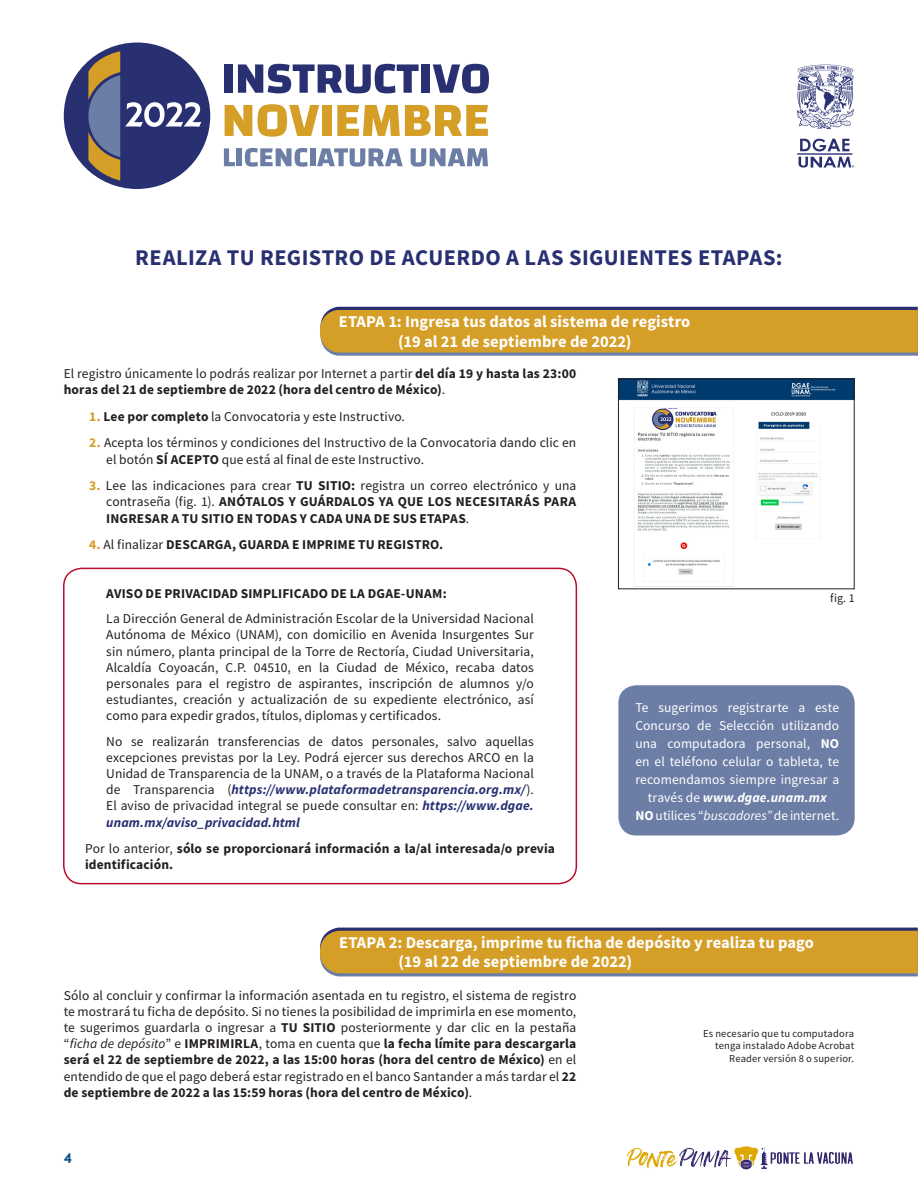
<style>
.page{position:relative;width:918px;height:1188px;background:#fff}
.page>*{position:absolute;margin:0;border:0;box-sizing:border-box;transform-origin:0 0}
.titulos_de_seccion{font:700 22.5px "Source Sans Pro";letter-spacing:.02em;color:#283072}
.titulos_de_seccion-2{font:700 16.5px "Source Sans Pro";letter-spacing:.005em;color:#fff}
.t1{font:700 15px "Gandhi Sans";color:#054d87}
.Texto_negro{font:13.5px/16.2px "Source Sans Pro";letter-spacing:.005em;color:#231f20}
.Texto_negro-2{font:700 13.5px/16.2px "Source Sans Pro";letter-spacing:.01em;color:#231f20}
.t2{font:13.5px "Source Sans Pro";letter-spacing:.005em;color:#fff}
.Texto_negro-3{font:italic 700 13.5px "Source Sans Pro";letter-spacing:.01em;color:#283072}
.t3{font:italic 700 13.5px "Source Sans Pro";letter-spacing:.01em;color:#fff}
.t4{font:700 13.5px "Source Sans Pro";color:#fff}
.notitas_derechas{font:12px "Source Sans Pro";color:#231f20}
.t5{font:10.5px/12.6px "Source Sans Pro";letter-spacing:.015em;color:#231f20;text-align:right}
.s1{font-weight:400}
.s2{font-weight:700;color:#d59e27}
.s3{font-weight:700}
.s4{color:#d59e27}
.s5{font-weight:400;font-style:normal;color:#231f20}
.s6{font-weight:700;font-style:italic;color:#283072}
.s7{font-weight:400;font-style:normal}
.s8{font-style:italic}
</style>
<div class="page">
<div style="left:64px;top:43px;width:146px;height:146px;background:#283072;border-radius:50%"></div>
<svg style="left:88px;top:51px;width:113px;height:130px"></svg>
<hr style="left:797px;top:153px;width:55px;height:2px;background:#283072">
<svg style="left:798px;top:139px;width:56px;height:29px"></svg>
<svg style="left:797px;top:65px;width:57px;height:64px"></svg>
<img style="left:627px;top:1146px;width:226px;height:23px">
<svg style="left:225px;top:104px;width:94px;height:33px"></svg>
<div style="left:322px;top:105px;width:9px;height:31px;background:#d59e27"></div>
<svg style="left:337px;top:105px;width:151px;height:31px"></svg>
<svg style="left:224px;top:148px;width:11px;height:18px"></svg>
<div style="left:237px;top:148px;width:5px;height:18px;background:#6c7ea5"></div>
<svg style="left:245px;top:148px;width:63px;height:19px"></svg>
<div style="left:310px;top:148px;width:5px;height:18px;background:#6c7ea5"></div>
<svg style="left:317px;top:148px;width:86px;height:19px"></svg>
<svg style="left:411px;top:148px;width:77px;height:19px"></svg>
<div style="left:224px;top:64px;width:8px;height:29px;background:#283072"></div>
<svg style="left:238px;top:64px;width:181px;height:29px"></svg>
<div style="left:422px;top:64px;width:8px;height:29px;background:#283072"></div>
<svg style="left:433px;top:64px;width:56px;height:29px"></svg>
<svg style="left:320px;top:307px;width:598px;height:49px;background:#c49636"></svg>
<div style="left:63px;top:568px;width:514px;height:316px;border:2px solid #ba0d2d;border-radius:18px"></div>
<svg style="left:320px;top:928px;width:598px;height:48px;background:#c59633"></svg>
<div style="left:618px;top:685px;width:237px;height:151px;background:#6c7ea5;border-radius:18px"></div>
<img style="left:620px;top:381px;width:232px;height:206px">
<div style="left:618px;top:379px;width:236px;height:210px;border:1px solid #231f20"></div>
<div style="left:659px;top:409px;width:52px;height:17px;background:#fff"></div>
<svg style="left:652px;top:409px;width:22px;height:21px"></svg>
<svg style="left:653px;top:410px;width:63px;height:19px"></svg>
<p class="titulos_de_seccion" style="left:135px;top:242px;width:649px">REALIZA TU REGISTRO DE ACUERDO A LAS SIGUIENTES ETAPAS:</p>
<p class="titulos_de_seccion-2" style="left:339px;top:310px;width:353px">ETAPA 1: Ingresa tus datos al sistema de registro</p>
<p class="titulos_de_seccion-2" style="left:398px;top:330px;width:235px">(19 al 21 de septiembre de 2022(</p>
<p class="Texto_negro-2" style="left:64px;top:365px;width:514px"><span class="s1">El registro únicamente lo podrás realizar por Internet a partir</span> del día 19 y hasta las 23:00 horas del 21 de septiembre de 2022 (hora del centro de México <span class="s1">.</span>(</p>
<p class="Texto_negro" style="left:89px;top:408px;width:317px"><span class="s2">1.</span> <span class="s3">Lee por completo</span> la Convocatoria y este Instructivo.</p>
<p class="Texto_negro" style="left:106px;top:435px;width:472px;text-indent:-17px"><span class="s2">2.</span> Acepta los términos y condiciones del Instructivo de la Convocatoria dando clic en el botón <span class="s3">SÍ ACEPTO</span> que está al final de este Instructivo.</p>
<p class="Texto_negro-2" style="left:106px;top:477px;width:472px;text-align:justify;text-indent:-17px"><span class="s4">3.</span> <span class="s1">Lee las indicaciones para crear</span> TU SITIO: <span class="s1">registra un correo electrónico y una contraseña (fig . )1.</span> ANÓTALOS Y GUÁRDALOS YA QUE LOS NECESITARÁS PARA INGRESAR A TU SITIO EN TODAS Y CADA UNA DE SUS ETAPAS<span class="s1">.</span></p>
<p class="Texto_negro-2" style="left:89px;top:537px;width:355px"><span class="s4">4.</span> <span class="s1">Al finalizar</span> DESCARGA, GUARDA E IMPRIME TU REGISTRO.</p>
<p class="Texto_negro-2" style="left:106px;top:585px;width:342px">AVISO DE PRIVACIDAD SIMPLIFICADO DE LA DGAE-UNAM:</p>
<p class="Texto_negro" style="left:106px;top:610px;width:429px;text-align:right">La Dirección General de Administración Escolar de la Universidad Nacional Autónoma de México (UNAM ,) con domicilio en Avenida Insurgentes Sur sin número, planta principal de la Torre de Rectoría, Ciudad Universitaria, datos</p>
<p class="Texto_negro" style="left:106px;top:659px;width:47px">Alcaldía</p>
<p class="Texto_negro" style="left:159px;top:659px;width:61px">Coyoacán,</p>
<p class="Texto_negro" style="left:405px;top:659px;width:45px">México,</p>
<p class="Texto_negro" style="left:319px;top:659px;width:12px">la</p>
<p class="Texto_negro" style="left:336px;top:659px;width:42px">Ciudad</p>
<p class="Texto_negro" style="left:384px;top:659px;width:16px">de</p>
<p class="Texto_negro" style="left:456px;top:659px;width:41px">recaba</p>
<p class="Texto_negro" style="left:225px;top:659px;width:23px">.P.C</p>
<p class="Texto_negro" style="left:254px;top:659px;width:39px">04510,</p>
<p class="Texto_negro" style="left:298px;top:659px;width:16px">en</p>
<p class="Texto_negro" style="left:106px;top:675px;width:65px">personales</p>
<p class="Texto_negro" style="left:176px;top:675px;width:28px">para</p>
<p class="Texto_negro" style="left:209px;top:675px;width:12px">el</p>
<p class="Texto_negro" style="left:226px;top:675px;width:46px">registro</p>
<p class="Texto_negro" style="left:278px;top:675px;width:16px">de</p>
<p class="Texto_negro" style="left:299px;top:675px;width:65px">aspirantes,</p>
<p class="Texto_negro" style="left:369px;top:675px;width:65px">inscripción</p>
<p class="Texto_negro" style="left:439px;top:675px;width:16px">de</p>
<p class="Texto_negro" style="left:460px;top:675px;width:51px">alumnos</p>
<p class="Texto_negro" style="left:516px;top:675px;width:19px">o/y</p>
<p class="notitas_derechas" style="left:830px;top:590px;width:26px">fig 1.</p>
<p class="Texto_negro" style="left:183px;top:691px;width:51px">creación</p>
<p class="Texto_negro" style="left:251px;top:691px;width:78px">actualización</p>
<p class="Texto_negro" style="left:443px;top:691px;width:70px">electrónico,</p>
<p class="Texto_negro" style="left:518px;top:691px;width:17px">así</p>
<p class="Texto_negro" style="left:106px;top:691px;width:336px">estudiantes,<br>como para expedir grados, títulos, diplomas y certificados.</p>
<p class="Texto_negro" style="left:334px;top:691px;width:16px">de</p>
<p class="Texto_negro" style="left:373px;top:691px;width:66px">expediente</p>
<p class="Texto_negro" style="left:354px;top:691px;width:15px">su</p>
<p class="Texto_negro" style="left:238px;top:691px;width:8px">y</p>
<p class="Texto_negro" style="left:152px;top:733px;width:59px">realizarán</p>
<p class="Texto_negro" style="left:218px;top:733px;width:84px">transferencias</p>
<p class="Texto_negro" style="left:308px;top:733px;width:16px">de</p>
<p class="Texto_negro" style="left:331px;top:733px;width:33px">datos</p>
<p class="Texto_negro" style="left:372px;top:733px;width:68px">personales,</p>
<p class="Texto_negro" style="left:447px;top:733px;width:31px">salvo</p>
<p class="Texto_negro" style="left:486px;top:733px;width:50px">aquellas</p>
<p class="Texto_negro" style="left:106px;top:733px;width:18px">No</p>
<p class="Texto_negro" style="left:106px;top:749px;width:429px">excepciones previstas por la Ley. Podrá ejercer sus derechos ARCO en la</p>
<p class="Texto_negro" style="left:106px;top:765px;width:429px">Unidad de Transparencia de la UNAM o, a través de la Plataforma Nacional</p>
<p class="Texto_negro-3" style="left:227px;top:781px;width:308px"><span class="s5">(</span>https://www.plataformadetransparencia.org. m x <span class="s5">.(</span>/</p>
<p class="Texto_negro" style="left:131px;top:733px;width:14px">se</p>
<p class="Texto_negro" style="left:106px;top:781px;width:429px">de<br>El aviso de privacidad integral se puede consultar en: <span class="s6">https://www.dgae. unam.mx/aviso_privacidad.html</span></p>
<p class="Texto_negro-2" style="left:85px;top:840px;width:472px"><span class="s1">Por lo anterior,</span> sólo se proporcionará información a la/al interesada o/ previa identificación.</p>
<p class="Texto_negro" style="left:133px;top:781px;width:83px">Transparencia</p>
<p class="t2" style="left:635px;top:699px;width:15px">Te</p>
<p class="t2" style="left:658px;top:699px;width:61px">sugerimos</p>
<p class="t2" style="left:728px;top:699px;width:62px">registrarte</p>
<p class="t2" style="left:798px;top:699px;width:8px">a</p>
<p class="t2" style="left:815px;top:699px;width:26px">este</p>
<p class="t2" style="left:635px;top:717px;width:56px">Concurso</p>
<p class="t2" style="left:697px;top:717px;width:16px">de</p>
<p class="t2" style="left:719px;top:717px;width:57px">Selección</p>
<p class="t2" style="left:782px;top:717px;width:59px">utilizando</p>
<p class="t2" style="left:667px;top:735px;width:80px">computadora</p>
<p class="t2" style="left:756px;top:735px;width:56px">personal,</p>
<p class="t4" style="left:821px;top:735px;width:20px">NO</p>
<p class="t2" style="left:635px;top:735px;width:23px">una</p>
<p class="t2" style="left:635px;top:753px;width:205px">en el teléfono celular o tableta, te</p>
<p class="t2" style="left:635px;top:771px;width:205px">recomendamos siempre ingresar a</p>
<p class="t3" style="left:648px;top:789px;width:180px"><span class="s7">través de</span> www.dgae.unam.mx</p>
<p class="t2" style="left:635px;top:807px;width:205px"><span class="s3">NO</span>utilices“<span class="s8">buscadores”</span>deinternet.</p>
<p class="titulos_de_seccion-2" style="left:339px;top:931px;width:476px">ETAPA 2: Descarga, imprime tu ficha de depósito y realiza tu pago</p>
<p class="titulos_de_seccion-2" style="left:399px;top:951px;width:235px">(19 al 22 de septiembre de 2022(</p>
<p class="Texto_negro" style="left:64px;top:987px;width:514px;text-align:justify">Sólo al concluir y confirmar la información asentada en tu registro, el sistema de registro te mostrará tu ficha de depósito. Si no tienes la posibilidad de imprimirla en ese momento, te sugerimos guardarla o ingresar a <span class="s3">TU SITIO</span> posteriormente y dar clic en la pestaña “<span class="s8">ficha de depósito</span>” e <span class="s3">IMPRIMIRLA</span>, toma en cuenta que <span class="s3">la fecha límite para descargarla será el 22 de septiembre de 2022, a las 15:00 horas (hora del centro de México)</span> en el entendido de que el pago deberá estar registrado en el banco Santander a más tardar el <span class="s3">22 de septiembre de 2022 a las 15:59 horas (hora del centro de México</span> .<span class="s3">(</span></p>
<p class="t1" style="left:64px;top:1150px;width:10px">4</p>
<p class="t5" style="left:703px;top:1027px;width:153px">Es necesario que tu computadora tenga instalado Adobe Acrobat<br>Reader versión 8 o superior.</p>
</div>
